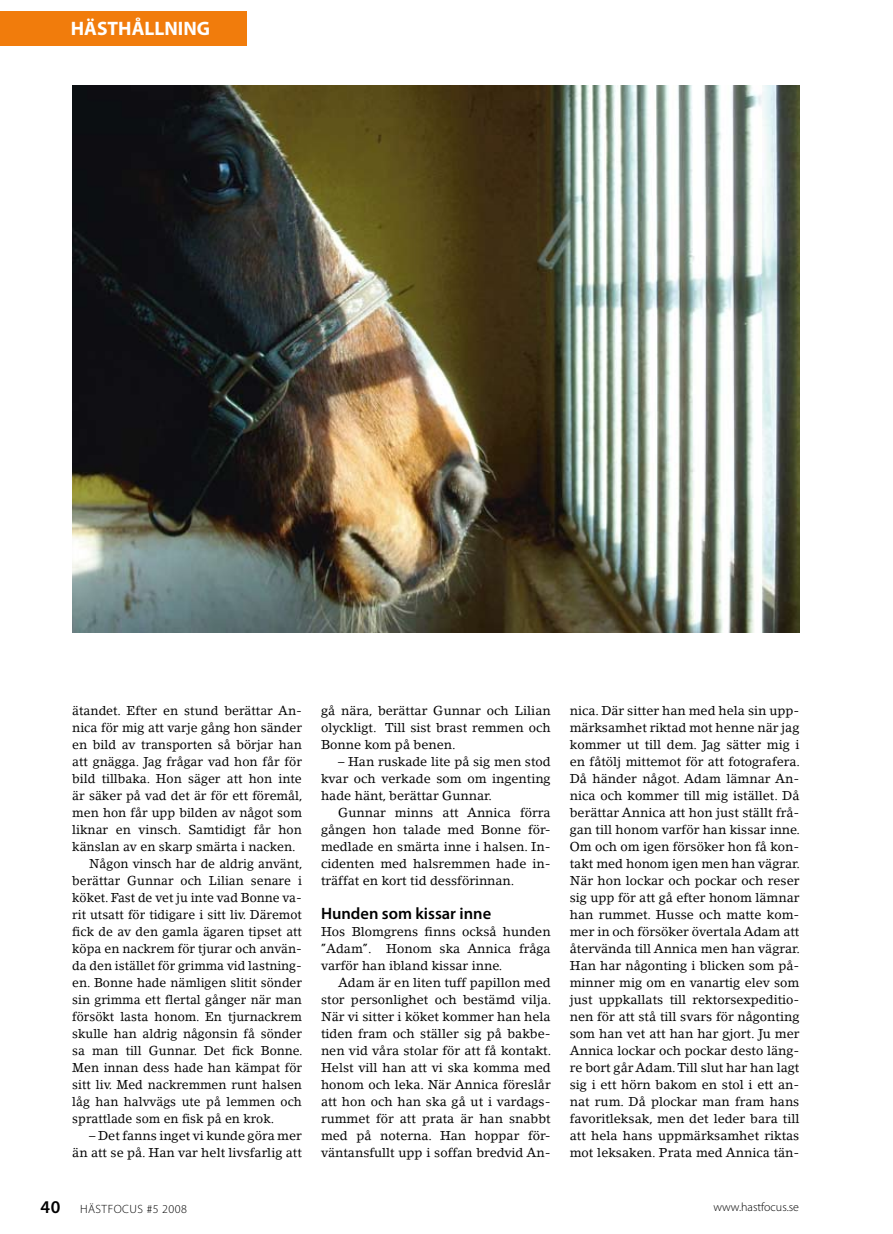
<style>
.page{position:relative;width:893px;height:1234px;background:#fff}
.page>*{position:absolute;margin:0;border:0;box-sizing:border-box;transform-origin:0 0}
.t1{font:700 19.5px "Myriad Pro";color:#fff}
.t2{font:600 18px "Myriad Pro";color:#000}
.t3{font:600 16.5px "Myriad Pro";color:#000}
.t4{font:12.75px/17px "Lino Letter";color:#000;text-align:justify}
.t5{font:300 12px "Myriad Pro";color:#000}
.t6{font:300 12px "Myriad Pro";letter-spacing:.025em;color:#000}
</style>
<div class="page">
<div style="left:0;top:12px;width:247px;height:34px;background:#f17c0c"></div>
<img style="left:72px;top:85px;width:727px;height:547px">
<h1 class="t1" style="left:71px;top:17px;width:141px">HÄSTHÅLLNING</h1>
<p class="t4" style="left:72px;top:701px;width:231px">ätandet. Efter en stund berättar An-</p>
<p class="t4" style="left:72px;top:718px;width:231px">nica för mig att varje gång hon sänder</p>
<p class="t4" style="left:72px;top:735px;width:231px">en bild av transporten så börjar han</p>
<p class="t4" style="left:72px;top:752px;width:231px">att gnägga. Jag frågar vad hon får för</p>
<p class="t4" style="left:72px;top:769px;width:231px">bild tillbaka. Hon säger att hon inte</p>
<p class="t4" style="left:72px;top:786px;width:232px">är säker på vad det är för ett föremål,</p>
<p class="t4" style="left:72px;top:803px;width:231px">men hon får upp bilden av något som</p>
<p class="t4" style="left:72px;top:820px;width:231px">liknar en vinsch. Samtidigt får hon</p>
<p class="t4" style="left:72px;top:837px;width:225px">känslan av en skarp smärta i nacken.</p>
<p class="t4" style="left:89px;top:854px;width:215px">Någon vinsch har de aldrig använt,</p>
<p class="t4" style="left:72px;top:871px;width:231px">berättar Gunnar och Lilian senare i</p>
<p class="t4" style="left:72px;top:888px;width:231px">köket. Fast de vet ju inte vad Bonne va-</p>
<p class="t4" style="left:72px;top:905px;width:231px">rit utsatt för tidigare i sitt liv. Däremot</p>
<p class="t4" style="left:72px;top:922px;width:231px">fick de av den gamla ägaren tipset att</p>
<p class="t4" style="left:72px;top:939px;width:231px">köpa en nackrem för tjurar och använ-</p>
<p class="t4" style="left:72px;top:956px;width:231px">da den istället för grimma vid lastning-</p>
<p class="t4" style="left:72px;top:973px;width:231px">en. Bonne hade nämligen slitit sönder</p>
<p class="t4" style="left:72px;top:990px;width:231px">sin grimma ett flertal gånger när man</p>
<p class="t4" style="left:72px;top:1007px;width:231px">försökt lasta honom. En tjurnackrem</p>
<p class="t4" style="left:72px;top:1025px;width:231px">skulle han aldrig någonsin få sönder</p>
<p class="t4" style="left:72px;top:1042px;width:232px">sa man till Gunnar. Det fick Bonne.</p>
<p class="t4" style="left:72px;top:1059px;width:231px">Men innan dess hade han kämpat för</p>
<p class="t4" style="left:72px;top:1076px;width:231px">sitt liv. Med nackremmen runt halsen</p>
<p class="t4" style="left:72px;top:1093px;width:231px">låg han halvvägs ute på lemmen och</p>
<p class="t4" style="left:72px;top:1110px;width:203px">sprattlade som en fisk på en krok.</p>
<p class="t4" style="left:72px;top:1127px;width:231px;text-align:right">– Det fanns inget vi kunde göra mer än att se på. Han var helt livsfarlig att</p>
<p class="t4" style="left:321px;top:701px;width:231px">gå nära, berättar Gunnar och Lilian olyckligt. Till sist brast remmen och Bonne kom på benen.</p>
<p class="t4" style="left:321px;top:752px;width:231px;text-indent:17px">– Han ruskade lite på sig men stod kvar och verkade som om ingenting hade hänt, berättar Gunnar.</p>
<p class="t4" style="left:321px;top:803px;width:231px;text-indent:17px">Gunnar minns att Annica förra gången hon talade med Bonne för&shy;medlade en smärta inne i halsen. In&shy;cidenten med halsremmen hade in&shy;träffat en kort tid dessförinnan.</p>
<p class="t3" style="left:321px;top:904px;width:172px">Hunden som kissar inne</p>
<p class="t4" style="left:321px;top:922px;width:231px">Hos Blomgrens finns också hunden ”Adam”. Honom ska Annica fråga varför han ibland kissar inne.</p>
<p class="t4" style="left:321px;top:973px;width:232px;text-indent:17px">Adam är en liten tuff papillon med stor personlighet och bestämd vilja.<br>När vi sitter i köket kommer han hela tiden fram och ställer sig på bakbe&shy;nen vid våra stolar för att få kontakt.<br>Helst vill han att vi ska komma med honom och leka. När Annica föreslår att hon och han ska gå ut i vardags&shy;rummet för att prata är han snabbt med på noterna. Han hoppar för&shy;väntansfullt upp i soffan bredvid An-</p>
<p class="t4" style="left:570px;top:701px;width:232px">nica. Där sitter han med hela sin upp&shy;märksamhet riktad mot henne när jag kommer ut till dem. Jag sätter mig i en fåtölj mittemot för att fotografera.<br>Då händer något. Adam lämnar An&shy;nica och kommer till mig istället. Då berättar Annica att hon just ställt frå&shy;gan till honom varför han kissar inne.<br>Om och om igen försöker hon få kon&shy;takt med honom igen men han vägrar.<br>När hon lockar och pockar och reser sig upp för att gå efter honom lämnar han rummet. Husse och matte kom&shy;mer in och försöker övertala Adam att återvända till Annica men han vägrar.<br>Han har någonting i blicken som på&shy;minner mig om en vanartig elev som just uppkallats till rektorsexpeditio&shy;nen för att stå till svars för någonting som han vet att han har gjort. Ju mer Annica lockar och pockar desto läng&shy;re bort går Adam. Till slut har han lagt sig i ett hörn bakom en stol i ett an&shy;nat rum. Då plockar man fram hans favoritleksak, men det leder bara till att hela hans uppmärksamhet riktas mot leksaken. Prata med Annica tän-</p>
<h2 class="t2" style="left:40px;top:1196px;width:22px">40</h2>
<p class="t6" style="left:80px;top:1201px;width:109px">HÄSTFOCUS #5 2008</p>
<p class="t5" style="left:713px;top:1200px;width:87px">www.hastfocus.se</p>
</div>
